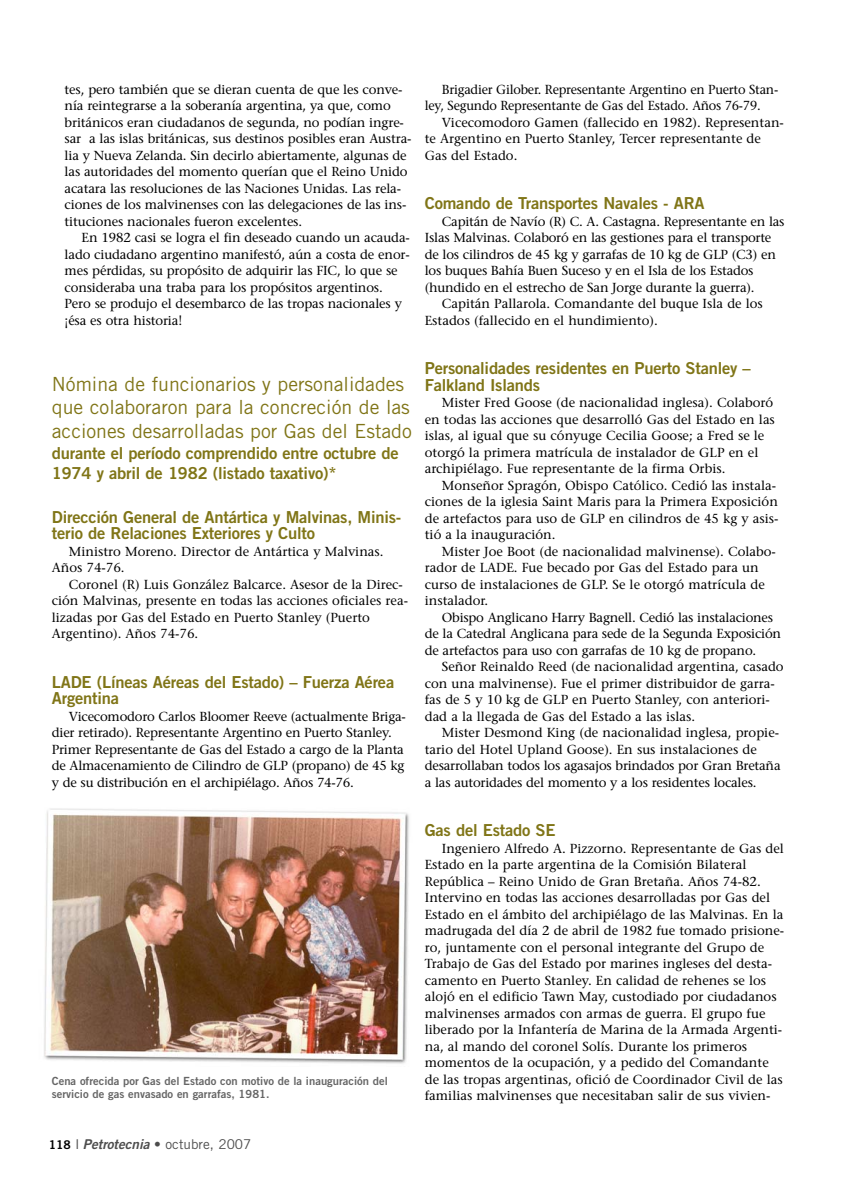
<style>
.page{position:relative;width:851px;height:1191px;background:#fff}
.page>*{position:absolute;margin:0;border:0;box-sizing:border-box;transform-origin:0 0}
.t1{font:19.5px/23.4px "Trade Gothic";color:#807517}
.t2{font:16.5px/16.5px "Trade Gothic Bold Two";letter-spacing:-.01em;color:#807517}
.t3{font:13.5px "Trade Gothic";color:#4d4d4d}
.t4{font:13.05px/16.5px "Stone Serif";color:#000}
.t5{font:11.25px/13.5px "Trade Gothic Bold Two";color:#666}
.s1{font-family:"Trade Gothic Bold Two";font-size:12px;color:#000}
.s2{font-family:"Trade Gothic Bold Two";font-style:italic}
</style>
<div class="page">
<img style="left:44px;top:808px;width:365px;height:256px">
<p class="t4" style="left:65px;top:82px;width:348px">tes, pero también que se dieran cuenta de que les conve&shy;nía reintegrarse a la soberanía argentina, ya que, como británicos eran ciudadanos de segunda, no podían ingre&shy;sar a las islas británicas, sus destinos posibles eran Austra&shy;lia y Nueva Zelanda. Sin decirlo abiertamente, algunas de las autoridades del momento querían que el Reino Unido acatara las resoluciones de las Naciones Unidas. Las rela&shy;ciones de los malvinenses con las delegaciones de las ins&shy;tituciones nacionales fueron excelentes.</p>
<p class="t4" style="left:65px;top:230px;width:346px;text-indent:17px">En 1982 casi se logra el fin deseado cuando un acauda&shy;lado ciudadano argentino manifestó, aún a costa de enor&shy;mes pérdidas, su propósito de adquirir las FIC, lo que se consideraba una traba para los propósitos argentinos.<br>Pero se produjo el desembarco de las tropas nacionales y ¡ésa es otra historia!</p>
<h1 class="t1" style="left:52px;top:374px;width:361px">Nómina de funcionarios y personalidades que colaboraron para la concreción de las acciones desarrolladas por Gas del Estado</h1>
<p class="t2" style="left:52px;top:444px;width:348px;line-height:19.8px">durante el período comprendido entre octubre de<br>1974 y abril de 1982 (listado taxativo)*</p>
<p class="t2" style="left:52px;top:510px;width:351px">Dirección General de Antártica y Malvinas, Minis&shy;terio de Relaciones Exteriores y Culto</p>
<p class="t4" style="left:52px;top:544px;width:333px;text-indent:17px">Ministro Moreno. Director de Antártica y Malvinas.<br>Años 74-76.</p>
<p class="t4" style="left:52px;top:577px;width:357px;text-indent:17px">Coronel (R) Luis González Balcarce. Asesor de la Direc&shy;ción Malvinas, presente en todas las acciones oficiales rea&shy;lizadas por Gas del Estado en Puerto Stanley (Puerto Argentino). Años 74-76.</p>
<p class="t2" style="left:52px;top:675px;width:344px">LADE (Líneas Aéreas del Estado) – Fuerza Aérea<br>Argentina</p>
<p class="t4" style="left:52px;top:709px;width:355px;text-indent:17px">Vicecomodoro Carlos Bloomer Reeve (actualmente Briga&shy;dier retirado). Representante Argentino en Puerto Stanley.<br>Primer Representante de Gas del Estado a cargo de la Planta de Almacenamiento de Cilindro de GLP (propano) de 45 kg y de su distribución en el archipiélago. Años 74-76.</p>
<p class="t5" style="left:52px;top:1075px;width:337px">Cena ofrecida por Gas del Estado con motivo de la inauguración del servicio de gas envasado en garrafas, 1981.</p>
<p class="t4" style="left:424px;top:82px;width:355px;text-indent:17px">Brigadier Gilober. Representante Argentino en Puerto Stan&shy;ley, Segundo Representante de Gas del Estado. Años 76-79.</p>
<p class="t4" style="left:424px;top:115px;width:360px;text-indent:17px">Vicecomodoro Gamen (fallecido en 1982). Representan&shy;te Argentino en Puerto Stanley, Tercer representante de<br>Gas del Estado.</p>
<p class="t2" style="left:424px;top:196px;width:281px">Comando de Transportes Navales - ARA</p>
<p class="t4" style="left:442px;top:214px;width:344px">Capitán de Navío (R) C. A. Castagna. Representante en las</p>
<p class="t4" style="left:424px;top:230px;width:348px">Islas Malvinas. Colaboró en las gestiones para el transporte</p>
<p class="t4" style="left:424px;top:247px;width:352px">de los cilindros de 45 kg y garrafas de 10 kg de GLP (C3) en</p>
<p class="t4" style="left:424px;top:263px;width:330px">los buques Bahía Buen Suceso y en el Isla de los Estados</p>
<p class="t4" style="left:424px;top:280px;width:331px">(hundido en el estrecho de San Jorge durante la guerra).</p>
<p class="t4" style="left:442px;top:296px;width:322px">Capitán Pallarola. Comandante del buque Isla de los</p>
<p class="t4" style="left:424px;top:313px;width:234px">Estados (fallecido en el hundimiento).</p>
<p class="t2" style="left:424px;top:361px;width:327px">Personalidades residentes en Puerto Stanley –<br>Falkland Islands</p>
<p class="t4" style="left:424px;top:395px;width:351px;text-indent:17px">Mister Fred Goose (de nacionalidad inglesa). Colaboró en todas las acciones que desarrolló Gas del Estado en las islas, al igual que su cónyuge Cecilia Goose; a Fred se le otorgó la primera matrícula de instalador de GLP en el archipiélago. Fue representante de la firma Orbis.</p>
<p class="t4" style="left:424px;top:478px;width:355px;text-indent:17px">Monseñor Spragón, Obispo Católico. Cedió las instala&shy;ciones de la iglesia Saint Maris para la Primera Exposición de artefactos para uso de GLP en cilindros de 45 kg y asis&shy;tió a la inauguración.</p>
<p class="t4" style="left:424px;top:544px;width:352px;text-indent:17px">Mister Joe Boot (de nacionalidad malvinense). Colabo&shy;rador de LADE. Fue becado por Gas del Estado para un curso de instalaciones de GLP. Se le otorgó matrícula de instalador.</p>
<p class="t4" style="left:424px;top:610px;width:358px;text-indent:17px">Obispo Anglicano Harry Bagnell. Cedió las instalaciones de la Catedral Anglicana para sede de la Segunda Exposición de artefactos para uso con garrafas de 10 kg de propano.</p>
<p class="t4" style="left:424px;top:659px;width:360px;text-indent:17px">Señor Reinaldo Reed (de nacionalidad argentina, casado con una malvinense). Fue el primer distribuidor de garra&shy;fas de 5 y 10 kg de GLP en Puerto Stanley, con anteriori&shy;dad a la llegada de Gas del Estado a las islas.</p>
<p class="t4" style="left:424px;top:725px;width:357px;text-indent:17px">Mister Desmond King (de nacionalidad inglesa, propie&shy;tario del Hotel Upland Goose). En sus instalaciones de desarrollaban todos los agasajos brindados por Gran Bretaña a las autoridades del momento y a los residentes locales.</p>
<p class="t2" style="left:424px;top:823px;width:132px">Gas del Estado SE</p>
<p class="t4" style="left:424px;top:841px;width:361px;text-indent:17px">Ingeniero Alfredo A. Pizzorno. Representante de Gas del Estado en la parte argentina de la Comisión Bilateral República – Reino Unido de Gran Bretaña. Años 74-82.<br>Intervino en todas las acciones desarrolladas por Gas del Estado en el ámbito del archipiélago de las Malvinas. En la madrugada del día 2 de abril de 1982 fue tomado prisione&shy;ro, juntamente con el personal integrante del Grupo de Trabajo de Gas del Estado por marines ingleses del desta&shy;camento en Puerto Stanley. En calidad de rehenes se los alojó en el edificio Tawn May, custodiado por ciudadanos malvinenses armados con armas de guerra. El grupo fue liberado por la Infantería de Marina de la Armada Argenti&shy;na, al mando del coronel Solís. Durante los primeros momentos de la ocupación, y a pedido del Comandante de las tropas argentinas, ofició de Coordinador Civil de las familias malvinenses que necesitaban salir de sus vivien-</p>
<p class="t3" style="left:49px;top:1139px;width:204px"><span class="s1">118</span> I <span class="s2">Petrotecnia</span> • octubre, 2007</p>
</div>
